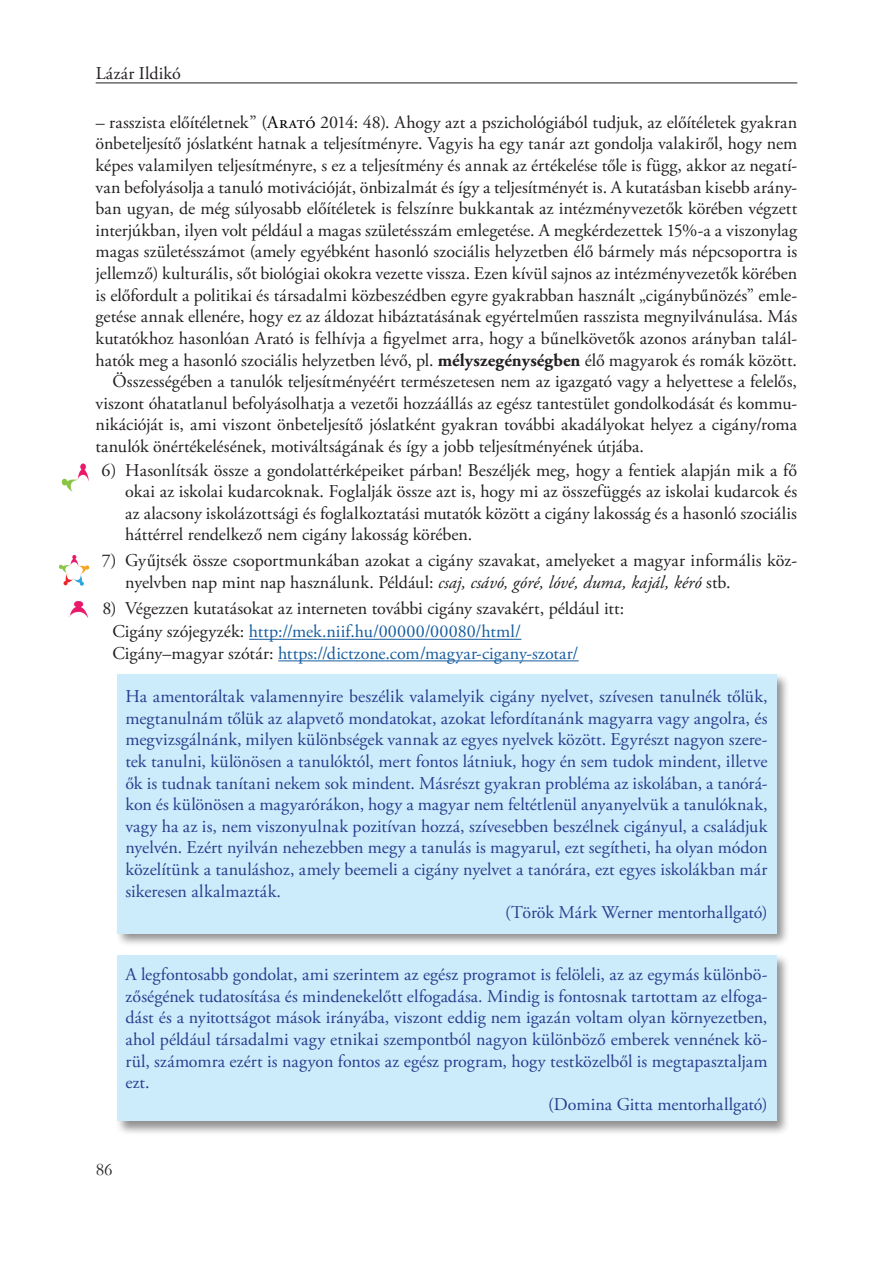
<style>
.page{position:relative;width:893px;height:1263px;background:#fff}
.page>*{position:absolute;margin:0;border:0;box-sizing:border-box;transform-origin:0 0}
.t1{font:18px/21.6px "Adobe Garamond Pro";color:#231f20}
.t2{font:18px "Adobe Garamond Pro";color:#253f8e}
.t3{font:18px "Adobe Garamond Pro";letter-spacing:.005em;color:#175d9e}
.t4{font:18px "Garamond";color:#231f20}
.s1{color:#000}
.s2{font-weight:700}
.s3{font-style:italic}
.s4{color:#175d9e}
.s5{color:#231f20}
</style>
<div class="page">
<hr style="left:96px;top:83px;width:701px;height:1px;background:#231f20">
<hr style="left:249px;top:639px;width:272px;height:1px;background:#175d9e">
<hr style="left:278px;top:660px;width:301px;height:1px;background:#175d9e">
<img style="left:61px;top:463px;width:28px;height:29px">
<img style="left:60px;top:556px;width:29px;height:29px">
<img style="left:68px;top:601px;width:20px;height:16px">
<div style="left:115px;top:672px;width:675px;height:276px;background:#231f20;opacity:.5"></div>
<div style="left:117px;top:674px;width:659px;height:259px;background:#ccecfb"></div>
<div style="left:115px;top:953px;width:675px;height:183px;background:#231f20;opacity:.5"></div>
<div style="left:117px;top:955px;width:659px;height:166px;background:#ccecfb"></div>
<p class="t1" style="left:96px;top:63px;width:87px">Lázár Ildikó</p>
<p class="t1" style="left:96px;top:112px;width:703px">– rasszista előítéletnek” (<span class="s1">Arató</span> 2014: 48). Ahogy azt a pszichológiából tudjuk, az előítéletek gyakran</p>
<p class="t1" style="left:96px;top:134px;width:703px">önbeteljesítő jóslatként hatnak a teljesítményre. Vagyis ha egy tanár azt gondolja valakiről, hogy nem</p>
<p class="t1" style="left:96px;top:155px;width:703px">képes valamilyen teljesítményre, s ez a teljesítmény és annak az értékelése tőle is függ, akkor az negatí-</p>
<p class="t1" style="left:96px;top:177px;width:703px">van befolyásolja a tanuló motivációját, önbizalmát és így a teljesítményét is. A kutatásban kisebb arány-</p>
<p class="t1" style="left:96px;top:198px;width:703px">ban ugyan, de még súlyosabb előítéletek is felszínre bukkantak az intézményvezetők körében végzett</p>
<p class="t1" style="left:96px;top:220px;width:703px">interjúkban, ilyen volt például a magas születésszám emlegetése. A megkérdezettek 15%-a a viszonylag</p>
<p class="t1" style="left:96px;top:242px;width:703px">magas születésszámot (amely egyébként hasonló szociális helyzetben élő bármely más népcsoportra is</p>
<p class="t1" style="left:96px;top:263px;width:703px">jellemző) kulturális, sőt biológiai okokra vezette vissza. Ezen kívül sajnos az intézményvezetők körében</p>
<p class="t1" style="left:96px;top:285px;width:703px">is előfordult a politikai és társadalmi közbeszédben egyre gyakrabban használt „cigánybűnözés” emle-</p>
<p class="t1" style="left:96px;top:306px;width:703px">getése annak ellenére, hogy ez az áldozat hibáztatásának egyértelműen rasszista megnyilvánulása. Más</p>
<p class="t1" style="left:96px;top:328px;width:703px">kutatókhoz hasonlóan Arató is felhívja a figyelmet arra, hogy a bűnelkövetők azonos arányban talál-</p>
<p class="t1" style="left:96px;top:350px;width:703px">hatók meg a hasonló szociális helyzetben lévő , pl. <span class="s2">mélyszegénységben</span> élő magyarok és romák között.</p>
<p class="t1" style="left:112px;top:371px;width:686px">Összességében a tanulók teljesítményéért természetesen nem az igazgató vagy a helyettese a felelős,</p>
<p class="t1" style="left:95px;top:393px;width:703px">viszont óhatatlanul befolyásolhatja a vezetői hozzáállás az egész tantestület gondolkodását és kommu-</p>
<p class="t1" style="left:95px;top:414px;width:703px">nikációját is, ami viszont önbeteljesítő jóslatként gyakran további akadályokat helyez a cigány/roma</p>
<p class="t1" style="left:95px;top:436px;width:550px">tanulók önértékelésének, motiváltságának és így a jobb teljesítményének útjába.</p>
<p class="t1" style="left:125px;top:460px;width:673px;text-align:justify;text-indent:-24px">6) Hasonlítsák össze a gondolattérképeiket párban! Beszéljék meg, hogy a fentiek alapján mik a fő okai az iskolai kudarcoknak. Foglalják össze azt is, hogy mi az összefüggés az iskolai kudarcok és az alacsony iskolázottsági és foglalkoztatási mutatók között a cigány lakosság és a hasonló szociális háttérrel rendelkező nem cigány lakosság körében.</p>
<p class="t1" style="left:125px;top:550px;width:673px;text-indent:-23px">7) Gyűjtsék össze csoportmunkában azokat a cigány szavakat, amelyeket a magyar informális köz&shy;nyelvben nap mint nap használunk. Például: <span class="s3">csaj, csávó, góré, lóvé, duma, kajál, kéró</span> stb.</p>
<p class="t1" style="left:112px;top:597px;width:513px;line-height:23.7px;text-indent:-10px">8) Végezzen kutatásokat az interneten további cigány szavakért, például itt:<br>Cigány szójegyzék: <span class="s4">http://mek.niif.hu/00000/00080/html/</span></p>
<p class="t3" style="left:112px;top:642px;width:467px"><span class="s5">Cigány–magyar szótár:</span> https://dictzone.com/magyar-cigany-szotar/</p>
<p class="t2" style="left:125px;top:686px;width:644px">Ha amentoráltak valamennyire beszélik valamelyik cigány nyelvet, szívesen tanulnék tőlük,</p>
<p class="t2" style="left:125px;top:707px;width:644px">megtanulnám tőlük az alapvető mondatokat, azokat lefordítanánk magyarra vagy angolra, és</p>
<p class="t2" style="left:125px;top:729px;width:644px">megvizsgálnánk, milyen különbségek vannak az egyes nyelvek között. Egyrészt nagyon szere-</p>
<p class="t2" style="left:125px;top:750px;width:644px">tek tanulni, különösen a tanulóktól, mert fontos látniuk, hogy én sem tudok mindent, illetve</p>
<p class="t2" style="left:125px;top:772px;width:644px">ők is tudnak tanítani nekem sok mindent. Másrészt gyakran probléma az iskolában, a tanórá-</p>
<p class="t2" style="left:125px;top:794px;width:644px">kon és különösen a magyarórákon, hogy a magyar nem feltétlenül anyanyelvük a tanulóknak,</p>
<p class="t2" style="left:125px;top:815px;width:644px">vagy ha az is, nem viszonyulnak pozitívan hozzá, szívesebben beszélnek cigányul, a családjuk</p>
<p class="t2" style="left:125px;top:837px;width:643px">nyelvén. Ezért nyilván nehezebben megy a tanulás is magyarul, ezt segítheti, ha olyan módon</p>
<p class="t2" style="left:125px;top:858px;width:643px">közelítünk a tanuláshoz, amely beemeli a cigány nyelvet a tanórára, ezt egyes iskolákban már</p>
<p class="t2" style="left:125px;top:880px;width:157px">sikeresen alkalmazták.</p>
<p class="t2" style="left:505px;top:902px;width:264px">(Török Márk Werner mentorhallgató)</p>
<p class="t2" style="left:125px;top:963px;width:644px">A legfontosabb gondolat, ami szerintem az egész programot is felöleli, az az egymás különbö-</p>
<p class="t2" style="left:125px;top:985px;width:644px">zőségének tudatosítása és mindenekelőtt elfogadása. Mindig is fontosnak tartottam az elfoga-</p>
<p class="t2" style="left:125px;top:1007px;width:643px">dást és a nyitottságot mások irányába, viszont eddig nem igazán voltam olyan környezetben,</p>
<p class="t2" style="left:125px;top:1028px;width:644px">ahol például társadalmi vagy etnikai szempontból nagyon különböző emberek vennének kö-</p>
<p class="t2" style="left:125px;top:1050px;width:644px">rül, számomra ezért is nagyon fontos az egész program, hogy testközelből is megtapasztaljam</p>
<p class="t2" style="left:125px;top:1071px;width:26px">ezt.</p>
<p class="t2" style="left:548px;top:1093px;width:221px">(Domina Gitta mentorhallgató)</p>
<p class="t4" style="left:96px;top:1157px;width:18px">86</p>
</div>
